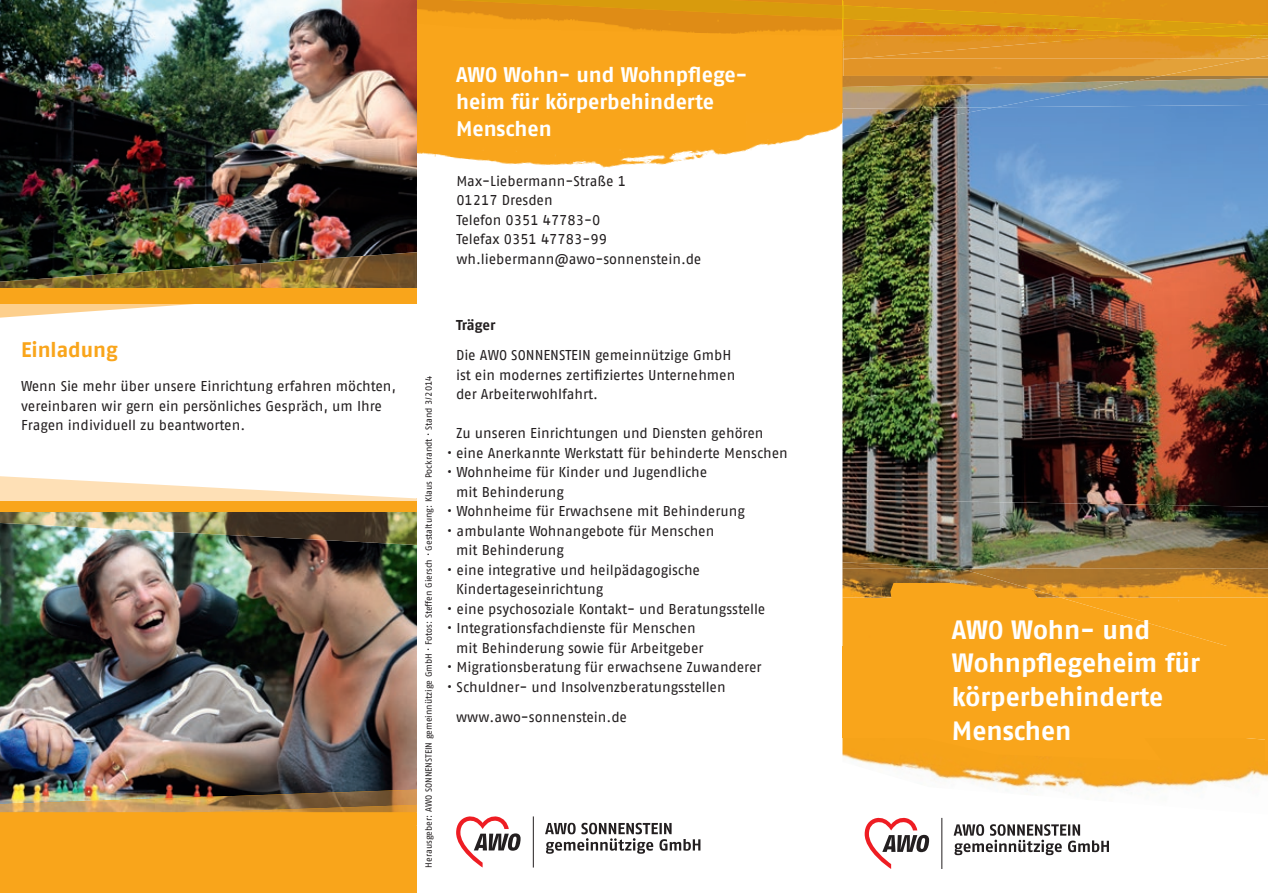
<style>
.page{position:relative;width:1268px;height:893px;background:#fff}
.page>*{position:absolute;margin:0;border:0;box-sizing:border-box;transform-origin:0 0}
.t1{font:700 26.4px/33.6px "AWO Fago Office";color:#fff}
.t2{font:700 21px/26.8px "AWO Fago Office";color:#fff}
.t3{font:700 21px "AWO Fago Office";letter-spacing:-.005em;color:#f9a51b}
.t4{font:14.25px/19.5px "AWO Fago Office";color:#231f20}
.t5{font:700 14.25px "AWO Fago Office";letter-spacing:-.02em;color:#231f20}
.t6{font:9px "AWO Fago Office";color:#231f20}
</style>
<div class="page">
<img style="left:509px;top:95px;width:333px;height:73px">
<svg style="left:764px;top:95px;width:43px;height:8px"></svg>
<hr style="left:533px;top:816px;width:1px;height:51px;background:#231f20">
<svg style="left:545px;top:823px;width:155px;height:31px"></svg>
<svg style="left:456px;top:816px;width:64px;height:51px"></svg>
<img style="left:417px;top:95px;width:347px;height:69px">
<img style="left:0;top:0;width:417px;height:263px">
<svg style="left:0;top:304px;width:193px;height:14px"></svg>
<img style="left:0;top:263px;width:260px;height:25px">
<img style="left:260px;top:252px;width:157px;height:36px">
<div style="left:0;top:288px;width:417px;height:16px;background:#f9a51b"></div>
<div style="left:0;top:766px;width:417px;height:127px;background:#f9a51b"></div>
<img style="left:0;top:542px;width:417px;height:248px">
<img style="left:0;top:790px;width:417px;height:22px">
<svg style="left:0;top:476px;width:417px;height:26px"></svg>
<img style="left:0;top:512px;width:365px;height:30px">
<img style="left:365px;top:512px;width:52px;height:33px">
<div style="left:0;top:502px;width:417px;height:10px;background:#f9a51b"></div>
<svg style="left:0;top:812px;width:417px;height:14px"></svg>
<img style="left:204px;top:805px;width:213px;height:7px">
<div style="left:417px;top:0;width:425px;height:95px;background:#f9a51b"></div>
<img style="left:417px;top:0;width:425px;height:34px">
<div style="left:524px;top:67px;width:221px;height:81px;background:#f9a51b"></div>
<img style="left:842px;top:107px;width:425px;height:393px">
<img style="left:842px;top:500px;width:425px;height:68px">
<hr style="left:941px;top:818px;width:1px;height:51px;background:#231f20">
<svg style="left:953px;top:824px;width:155px;height:31px"></svg>
<svg style="left:864px;top:817px;width:64px;height:52px"></svg>
<img style="left:1060px;top:568px;width:207px;height:30px">
<img style="left:842px;top:738px;width:425px;height:53px">
<img style="left:842px;top:562px;width:117px;height:6px">
<div style="left:842px;top:598px;width:420px;height:48px;background:#f9a51b"></div>
<img style="left:842px;top:568px;width:218px;height:30px">
<div style="left:842px;top:646px;width:425px;height:92px;background:#f9a51b"></div>
<div style="left:842px;top:0;width:425px;height:58px;background:#e19217"></div>
<img style="left:842px;top:109px;width:153px;height:27px">
<img style="left:1134px;top:81px;width:133px;height:26px">
<img style="left:842px;top:87px;width:292px;height:22px">
<img style="left:1253px;top:58px;width:14px;height:18px">
<img style="left:1160px;top:76px;width:107px;height:5px">
<img style="left:857px;top:58px;width:396px;height:18px">
<img style="left:842px;top:76px;width:318px;height:11px">
<img style="left:1125px;top:36px;width:142px;height:22px">
<img style="left:1125px;top:23px;width:142px;height:13px">
<svg style="left:842px;top:58px;width:15px;height:18px"></svg>
<img style="left:843px;top:33px;width:282px;height:25px">
<hr style="left:1264px;top:730px;width:3px;height:30px;background:#f9a51b">
<svg style="left:877px;top:583px;width:284px;height:177px"></svg>
<img style="left:449px;top:0;width:393px;height:19px">
<img style="left:1199px;top:36px;width:68px;height:3px">
<img style="left:1151px;top:25px;width:116px;height:11px">
<svg style="left:842px;top:5px;width:1px;height:14px"></svg>
<img style="left:843px;top:6px;width:405px;height:27px">
<h2 class="t3" style="left:21px;top:337px;width:98px">Einladung</h2>
<p class="t4" style="left:21px;top:377px;width:376px">Wenn Sie mehr über unsere Einrichtung erfahren möchten, vereinbaren wir gern ein persönliches Gespräch, um Ihre<br>Fragen individuell zu beantworten.</p>
<h2 class="t2" style="left:456px;top:61px;width:293px">AWO Wohn- und Wohnpflege&shy;heim für körperbehinderte<br>Menschen</h2>
<p class="t4" style="left:456px;top:171px;width:246px">Max-Liebermann-Straße 1<br>01217 Dresden<br>Telefon 0351 47783-0<br>Telefax 0351 47783-99 wh.liebermann@awo-sonnenstein.de</p>
<p class="t6" style="left:423px;top:867px;width:493px;rotate:-90deg">Herausgeber: AWO SONNENSTEIN gemeinnützige GmbH · Fotos: Steffen Giersch · Gestaltung: Klaus Pockrandt · Stand 3/2014</p>
<p class="t5" style="left:456px;top:317px;width:41px">Träger</p>
<p class="t4" style="left:456px;top:345px;width:280px">Die AWO SONNENSTEIN gemeinnützige GmbH ist ein modernes zertifiziertes Unternehmen der Arbeiterwohlfahrt.</p>
<p class="t4" style="left:456px;top:423px;width:309px">Zu unseren Einrichtungen und Diensten gehören</p>
<p class="t4" style="left:446px;top:443px;width:342px">• eine Anerkannte Werkstatt für behinderte Menschen</p>
<p class="t4" style="left:456px;top:462px;width:252px;text-indent:-9px">• Wohnheime für Kinder und Jugendliche mit Behinderung</p>
<p class="t4" style="left:446px;top:501px;width:299px">• Wohnheime für Erwachsene mit Behinderung</p>
<p class="t4" style="left:456px;top:521px;width:260px;text-indent:-9px">• ambulante Wohnangebote für Menschen mit Behinderung</p>
<p class="t4" style="left:456px;top:560px;width:245px;text-indent:-9px">• eine integrative und heilpädagogische<br>Kindertageseinrichtung</p>
<p class="t4" style="left:446px;top:599px;width:320px">• eine psychosoziale Kontakt- und Beratungsstelle</p>
<p class="t4" style="left:456px;top:618px;width:249px;text-indent:-9px">• Integrationsfachdienste für Menschen mit Behinderung sowie für Arbeitgeber</p>
<p class="t4" style="left:446px;top:657px;width:316px">• Migrationsberatung für erwachsene Zuwanderer</p>
<p class="t4" style="left:456px;top:672px;width:271px;line-height:30px;text-indent:-9px">• Schuldner- und Insolvenzberatungsstellen www.awo-sonnenstein.de</p>
<h1 class="t1" style="left:951px;top:612px;width:249px">AWO Wohn- und<br>Wohnpflegeheim für körperbehinderte<br>Menschen</h1>
</div>
